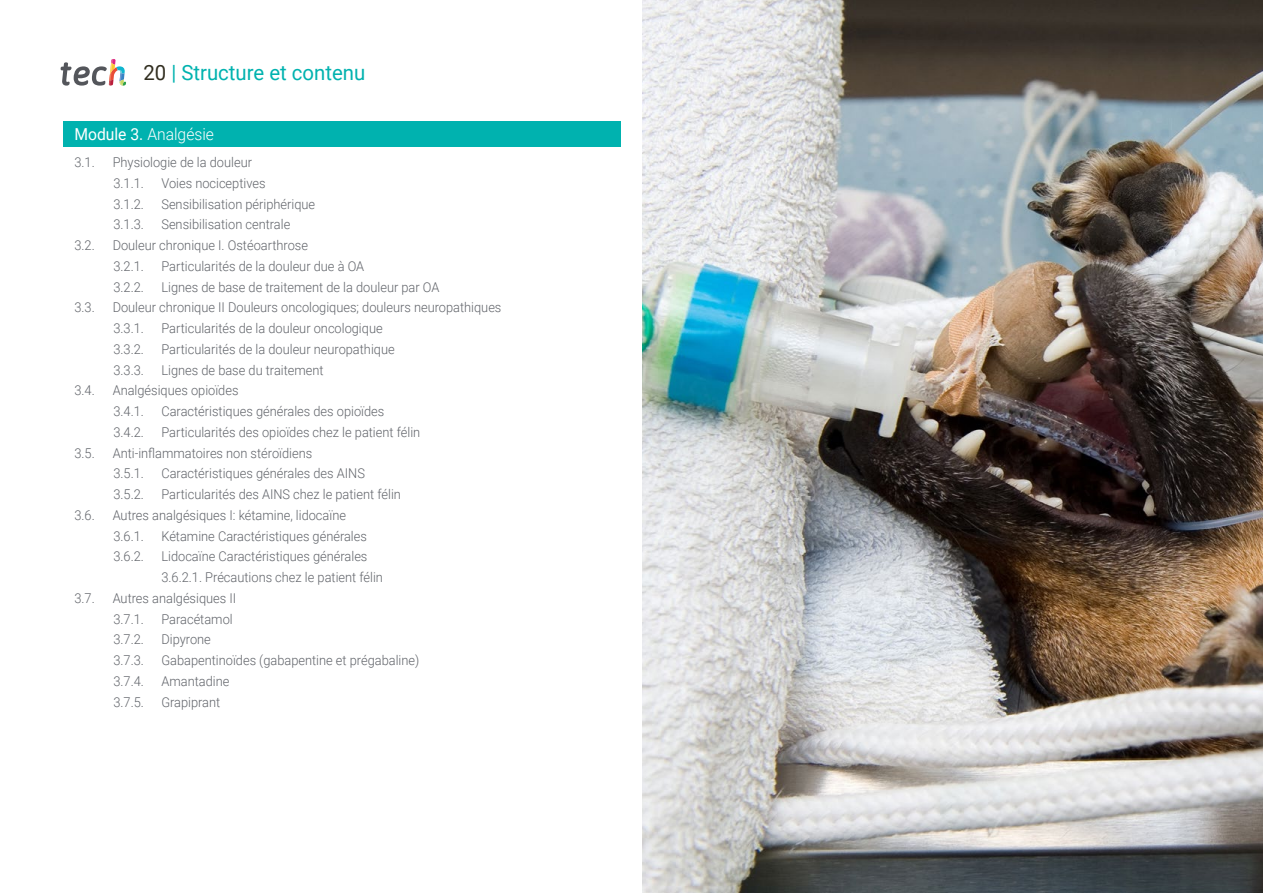
<style>
.page{position:relative;width:1263px;height:893px;background:#fff}
.page>*{position:absolute;margin:0;border:0;box-sizing:border-box;transform-origin:0 0}
.t1{font:21px "Roboto";color:#00b2af}
.t2{font:300 16.5px "Roboto";color:#fff;scale:.95 1}
.t3{font:300 13.5px/20.7px "Roboto";color:#61646a;scale:.95 1}
.s1{color:#312e20}
.s2{font-weight:400}
</style>
<div class="page">
<div style="left:63px;top:121px;width:558px;height:25px;background:#00b2af"></div>
<img style="left:642px;top:0;width:621px;height:893px">
<svg style="left:61px;top:59px;width:65px;height:27px"></svg>
<h1 class="t1" style="left:144px;top:57px;width:223px"><span class="s1">20</span> | Structure et contenu</h1>
<p class="t2" style="left:74px;top:123px;width:148px"><span class="s2">Module 3.</span> Analgésie</p>
<p class="t3" style="left:74px;top:151px;width:23px">3.1.</p>
<p class="t3" style="left:113px;top:151px;width:148px">Physiologie de la douleur<br>3.1.1.</p>
<p class="t3" style="left:161px;top:172px;width:111px">Voies nociceptives</p>
<p class="t3" style="left:113px;top:193px;width:34px">3.1.2.</p>
<p class="t3" style="left:161px;top:193px;width:163px">Sensibilisation périphérique</p>
<p class="t3" style="left:113px;top:214px;width:34px">3.1.3.</p>
<p class="t3" style="left:161px;top:214px;width:137px">Sensibilisation centrale</p>
<p class="t3" style="left:74px;top:234px;width:23px">3.2.</p>
<p class="t3" style="left:113px;top:234px;width:207px">Douleur chronique I. Ostéoarthrose<br>3.2.1.</p>
<p class="t3" style="left:161px;top:255px;width:215px">Particularités de la douleur due à OA</p>
<p class="t3" style="left:113px;top:276px;width:34px">3.2.2.</p>
<p class="t3" style="left:161px;top:276px;width:294px">Lignes de base de traitement de la douleur par OA</p>
<p class="t3" style="left:74px;top:297px;width:23px">3.3.</p>
<p class="t3" style="left:113px;top:297px;width:411px">Douleur chronique II Douleurs oncologiques; douleurs neuropathiques<br>3.3.1.</p>
<p class="t3" style="left:161px;top:317px;width:234px">Particularités de la douleur oncologique</p>
<p class="t3" style="left:113px;top:338px;width:34px">3.3.2.</p>
<p class="t3" style="left:161px;top:338px;width:247px">Particularités de la douleur neuropathique</p>
<p class="t3" style="left:113px;top:359px;width:34px">3.3.3.</p>
<p class="t3" style="left:161px;top:359px;width:172px">Lignes de base du traitement</p>
<p class="t3" style="left:74px;top:380px;width:23px">3.4.</p>
<p class="t3" style="left:113px;top:380px;width:134px">Analgésiques opioïdes<br>3.4.1.</p>
<p class="t3" style="left:161px;top:400px;width:236px">Caractéristiques générales des opioïdes</p>
<p class="t3" style="left:113px;top:421px;width:34px">3.4.2.</p>
<p class="t3" style="left:161px;top:421px;width:274px">Particularités des opioïdes chez le patient félin</p>
<p class="t3" style="left:74px;top:442px;width:23px">3.5.</p>
<p class="t3" style="left:113px;top:442px;width:212px">Anti-inflammatoires non stéroïdiens<br>3.5.1.</p>
<p class="t3" style="left:161px;top:463px;width:216px">Caractéristiques générales des AINS</p>
<p class="t3" style="left:113px;top:483px;width:34px">3.5.2.</p>
<p class="t3" style="left:161px;top:483px;width:254px">Particularités des AINS chez le patient félin</p>
<p class="t3" style="left:74px;top:504px;width:23px">3.6.</p>
<p class="t3" style="left:113px;top:504px;width:247px">Autres analgésiques I: kétamine, lidocaïne<br>3.6.1.</p>
<p class="t3" style="left:161px;top:525px;width:218px">Kétamine Caractéristiques générales</p>
<p class="t3" style="left:113px;top:546px;width:34px">3.6.2.</p>
<p class="t3" style="left:161px;top:546px;width:235px">Lidocaïne Caractéristiques générales<br>3.6.2.1. Précautions chez le patient félin</p>
<p class="t3" style="left:74px;top:587px;width:23px">3.7.</p>
<p class="t3" style="left:113px;top:587px;width:132px">Autres analgésiques II<br>3.7.1.</p>
<p class="t3" style="left:161px;top:608px;width:77px">Paracétamol</p>
<p class="t3" style="left:113px;top:629px;width:34px">3.7.2.</p>
<p class="t3" style="left:161px;top:629px;width:54px">Dipyrone</p>
<p class="t3" style="left:113px;top:649px;width:34px">3.7.3.</p>
<p class="t3" style="left:161px;top:649px;width:273px">Gabapentinoïdes (gabapentine et prégabaline)</p>
<p class="t3" style="left:113px;top:670px;width:34px">3.7.4.</p>
<p class="t3" style="left:161px;top:670px;width:73px">Amantadine</p>
<p class="t3" style="left:113px;top:691px;width:34px">3.7.5.</p>
<p class="t3" style="left:161px;top:691px;width:63px">Grapiprant</p>
</div>
